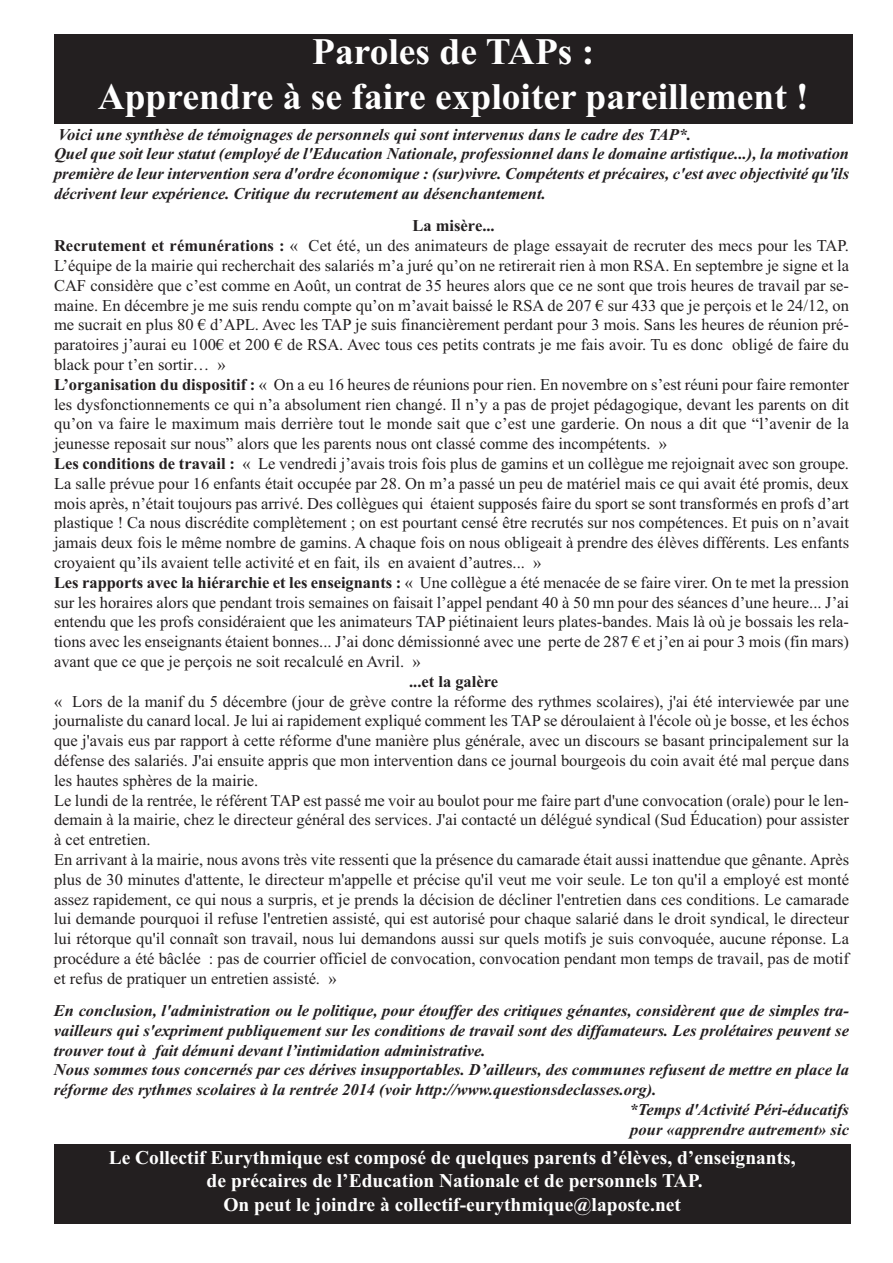
<style>
.page{position:relative;width:893px;height:1263px;background:#fff}
.page>*{position:absolute;margin:0;border:0;box-sizing:border-box;transform-origin:0 0}
.t1{font:700 37.5px/45px "Times New Roman";color:#fff;text-align:center}
.t2{font:700 19.5px/23.4px "Times New Roman";color:#fff;text-align:center}
.t3{font:16.5px/19.8px "Times New Roman";color:#231f20}
.t4{font:italic 700 16.5px/19.6px "Times New Roman";color:#231f20}
.t5{font:700 16.5px "Times New Roman";color:#231f20}
.s1{font-weight:700}
</style>
<div class="page">
<div style="left:54px;top:1144px;width:796px;height:79px;background:#231f20"></div>
<div style="left:54px;top:34px;width:798px;height:89px;background:#231f20"></div>
<h1 class="t1" style="left:98px;top:28px;width:712px">Paroles de TAPs :<br>Apprendre à se faire exploiter pareillement !</h1>
<p class="t4" style="left:54px;top:124px;width:797px">Voici une synthèse de témoignages de personnels qui sont intervenus dans le cadre des TAP*.<br>Quel que soit leur statut (employé de l'Education Nationale, professionnel dans le domaine artistique...), la motivation première de leur intervention sera d'ordre économique : (sur)vivre. Compétents et précaires, c'est avec objectivité qu'ils décrivent leur expérience. Critique du recrutement au désenchantement.</p>
<p class="t3" style="left:54px;top:215px;width:797px;text-indent:358px"><span class="s1">La misère...<br>Recrutement et rémunérations :</span> « Cet été, un des animateurs de plage essayait de recruter des mecs pour les TAP.<br>L’équipe de la mairie qui recherchait des salariés m’a juré qu’on ne retirerait rien à mon RSA. En septembre je signe et la CAF considère que c’est comme en Août, un contrat de 35 heures alors que ce ne sont que trois heures de travail par se&shy;maine. En décembre je me suis rendu compte qu’on m’avait baissé le RSA de 207 € sur 433 que je perçois et le 24/12, on me sucrait en plus 80 € d’APL. Avec les TAP je suis financièrement perdant pour 3 mois. Sans les heures de réunion pré&shy;paratoires j’aurai eu 100€ et 200 € de RSA. Avec tous ces petits contrats je me fais avoir. Tu es donc obligé de faire du black pour t’en sortir… »<br><span class="s1">L’organisation du dispositif :</span> « On a eu 16 heures de réunions pour rien. En novembre on s’est réuni pour faire remonter les dysfonctionnements ce qui n’a absolument rien changé. Il n’y a pas de projet pédagogique, devant les parents on dit qu’on va faire le maximum mais derrière tout le monde sait que c’est une garderie. On nous a dit que “l’avenir de la jeunesse reposait sur nous” alors que les parents nous ont classé comme des incompétents. »<br><span class="s1">Les conditions de travail :</span> « Le vendredi j’avais trois fois plus de gamins et un collègue me rejoignait avec son groupe.<br>La salle prévue pour 16 enfants était occupée par 28. On m’a passé un peu de matériel mais ce qui avait été promis, deux mois après, n’était toujours pas arrivé. Des collègues qui étaient supposés faire du sport se sont transformés en profs d’art plastique ! Ca nous discrédite complètement ; on est pourtant censé être recrutés sur nos compétences. Et puis on n’avait jamais deux fois le même nombre de gamins. A chaque fois on nous obligeait à prendre des élèves différents. Les enfants croyaient qu’ils avaient telle activité et en fait, ils en avaient d’autres... »<br><span class="s1">Les rapports avec la hiérarchie et les enseignants :</span> « Une collègue a été menacée de se faire virer. On te met la pression sur les horaires alors que pendant trois semaines on faisait l’appel pendant 40 à 50 mn pour des séances d’une heure... J’ai entendu que les profs considéraient que les animateurs TAP piétinaient leurs plates-bandes. Mais là où je bossais les rela&shy;tions avec les enseignants étaient bonnes... J’ai donc démissionné avec une perte de 287 € et j’en ai pour 3 mois (fin mars) avant que ce que je perçois ne soit recalculé en Avril. »</p>
<p class="t5" style="left:409px;top:671px;width:91px">...et la galère</p>
<p class="t3" style="left:54px;top:691px;width:797px">« Lors de la manif du 5 décembre (jour de grève contre la réforme des rythmes scolaires), j'ai été interviewée par une journaliste du canard local. Je lui ai rapidement expliqué comment les TAP se déroulaient à l'école où je bosse, et les échos que j'avais eus par rapport à cette réforme d'une manière plus générale, avec un discours se basant principalement sur la défense des salariés. J'ai ensuite appris que mon intervention dans ce journal bourgeois du coin avait été mal perçue dans les hautes sphères de la mairie.<br>Le lundi de la rentrée, le référent TAP est passé me voir au boulot pour me faire part d'une convocation (orale) pour le len&shy;demain à la mairie, chez le directeur général des services. J'ai contacté un délégué syndical (Sud Éducation) pour assister à cet entretien.<br>En arrivant à la mairie, nous avons très vite ressenti que la présence du camarade était aussi inattendue que gênante. Après plus de 30 minutes d'attente, le directeur m'appelle et précise qu'il veut me voir seule. Le ton qu'il a employé est monté assez rapidement, ce qui nous a surpris, et je prends la décision de décliner l'entretien dans ces conditions. Le camarade lui demande pourquoi il refuse l'entretien assisté, qui est autorisé pour chaque salarié dans le droit syndical, le directeur lui rétorque qu'il connaît son travail, nous lui demandons aussi sur quels motifs je suis convoquée, aucune réponse. La procédure a été bâclée : pas de courrier officiel de convocation, convocation pendant mon temps de travail, pas de motif et refus de pratiquer un entretien assisté. »</p>
<p class="t4" style="left:54px;top:1000px;width:797px;line-height:20.2px;text-align:justify">En conclusion, l'administration ou le politique, pour étouffer des critiques génantes, considèrent que de simples tra&shy;vailleurs qui s'expriment publiquement sur les conditions de travail sont des diffamateurs. Les prolétaires peuvent se trouver tout à fait démuni devant l’intimidation administrative.</p>
<p class="t4" style="left:54px;top:1060px;width:797px">Nous sommes tous concernés par ces dérives insupportables. D’ailleurs, des communes refusent de mettre en place la</p>
<p class="t4" style="left:54px;top:1080px;width:604px">réforme des rythmes scolaires à la rentrée 2014 (voir http://www.questionsdeclasses.org).</p>
<p class="t4" style="left:630px;top:1099px;width:221px">*Temps d'Activité Péri-éducatifs</p>
<p class="t4" style="left:630px;top:1119px;width:220px">pour «apprendre autrement» sic</p>
<p class="t2" style="left:109px;top:1145px;width:689px">Le Collectif Eurythmique est composé de quelques parents d’élèves, d’enseignants, de précaires de l’Education Nationale et de personnels TAP.<br>On peut le joindre à collectif-eurythmique@laposte.net</p>
</div>
